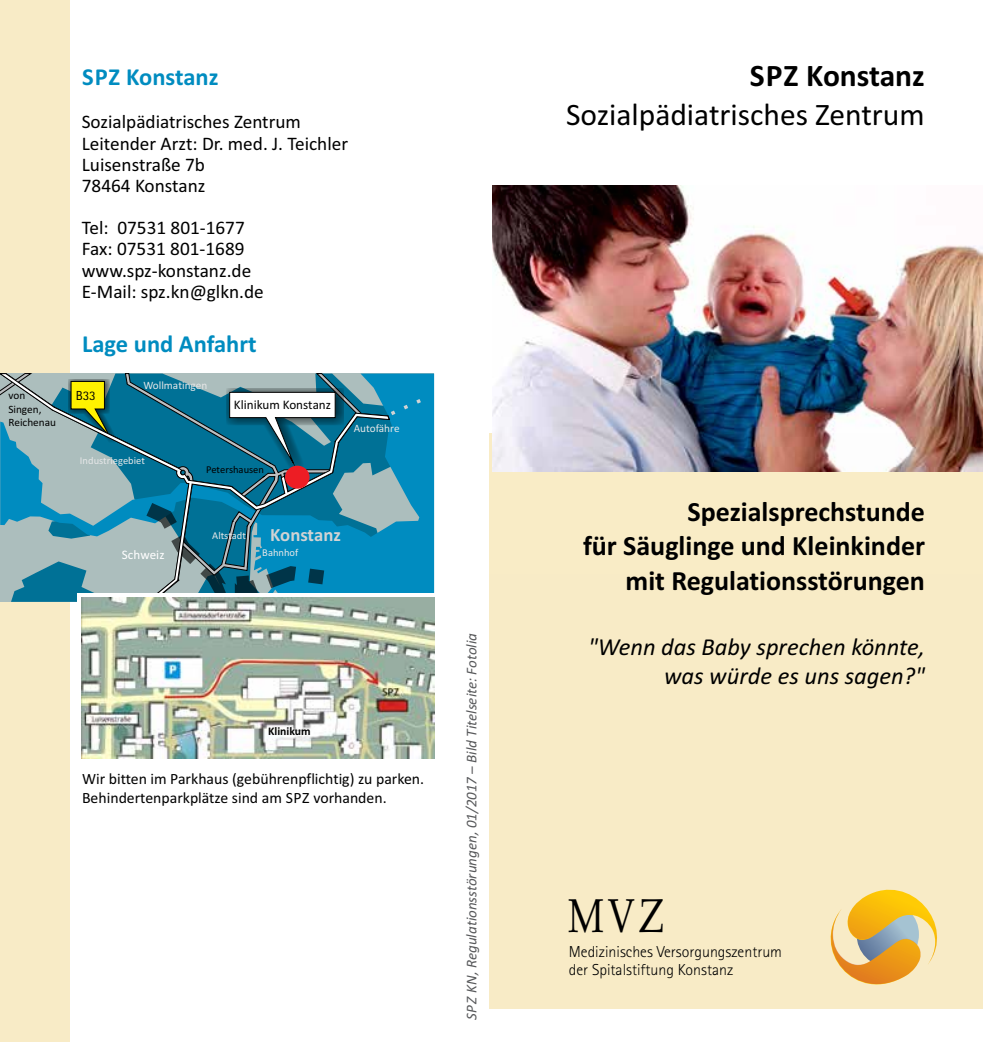
<style>
.page{position:relative;width:983px;height:1042px;background:#fff}
.page>*{position:absolute;margin:0;border:0;box-sizing:border-box;transform-origin:0 0}
.t1{font:47.6px "Palatino Linotype";color:#000;scale:.79 1}
.t2{font:31.5px "Calibri";color:#000}
.t3{font:700 31.5px "Calibri";color:#000}
.t4{font:700 28px/34.1px "Calibri";color:#000;text-align:right}
.t5{font:italic 24.5px/29.9px "Calibri";color:#000;text-align:right}
.t6{font:700 24.5px "Calibri";color:#008cc0}
.t7{font:19.25px/21.2px "Calibri";color:#000}
.t8{font:700 18.72px "Calibri";color:#d1d3d4}
.t9{font:15.92px/18.2px "Rotis Sans Serif Light 45";color:#000}
.t10{font:15.75px/19.2px "Calibri";color:#000}
.t11{font:italic 15.05px "Calibri";color:#58595b}
.t12{font:13.12px "Calibri";color:#000}
.t13{font:13.12px "Calibri";color:#fff}
.t14{font:13.12px "Rotis Sans Serif 55";color:#000}
.t15{font:700 11.72px "Calibri";color:#000}
.t16{font:11.2px "Calibri";color:#e6e7e8}
.t17{font:11.2px/13.7px "Calibri";color:#000}
.t18{font:10.5px "Calibri";color:#e6e7e8}
.t19{font:10.5px "Calibri";color:#000}
</style>
<div class="page">
<div style="left:489px;top:538px;width:493px;height:471px;background:#f8ebc6"></div>
<svg style="left:830px;top:889px;width:107px;height:96px"></svg>
<div style="left:0;top:0;width:69px;height:1042px;background:#f8ebc6"></div>
<div style="left:489px;top:433px;width:493px;height:140px;background:#f9ecc6"></div>
<svg style="left:390px;top:373px;width:44px;height:220px;background:#1191bf"></svg>
<svg style="left:389px;top:393px;width:43px;height:25px"></svg>
<svg style="left:0;top:373px;width:389px;height:229px;background:#4b92a5"></svg>
<div style="left:285px;top:466px;width:24px;height:23px;background:#ed1d24;border-radius:50%"></div>
<svg style="left:77px;top:593px;width:358px;height:62px"></svg>
<img style="left:81px;top:598px;width:353px;height:160px">
<img style="left:492px;top:185px;width:490px;height:286px">
<p class="t17" style="left:8px;top:388px;width:49px">von<br>Singen,<br>Reichenau</p>
<p class="t6" style="left:82px;top:61px;width:138px">SPZ Konstanz</p>
<p class="t7" style="left:82px;top:111px;width:268px">Sozialpädiatrisches Zentrum<br>Leitender Arzt: Dr. med. J. Teichler<br>Luisenstraße 7b<br>78464 Konstanz</p>
<p class="t7" style="left:82px;top:217px;width:183px">Tel: 07531 801-1677<br>Fax: 07531 801-1689 www.spz-konstanz.de<br>E-Mail: spz.kn@glkn.de</p>
<p class="t6" style="left:82px;top:329px;width:176px">Lage und Anfahrt</p>
<p class="t14" style="left:76px;top:388px;width:22px">B33</p>
<p class="t16" style="left:143px;top:378px;width:65px">Wollmatingen</p>
<p class="t12" style="left:234px;top:396px;width:98px">Klinikum Konstanz</p>
<p class="t18" style="left:80px;top:454px;width:66px">Industriegebiet</p>
<p class="t19" style="left:206px;top:463px;width:59px">Petershausen</p>
<p class="t16" style="left:353px;top:421px;width:47px">Autofähre</p>
<p class="t13" style="left:122px;top:546px;width:44px">Schweiz</p>
<p class="t18" style="left:212px;top:529px;width:35px">Altstadt</p>
<p class="t8" style="left:270px;top:523px;width:72px">Konstanz</p>
<p class="t18" style="left:262px;top:546px;width:37px">Bahnhof</p>
<p class="t15" style="left:268px;top:723px;width:44px">Klinikum</p>
<p class="t10" style="left:82px;top:769px;width:343px">Wir bitten im Parkhaus (gebührenpflichtig) zu parken.<br>Behindertenparkplätze sind am SPZ vorhanden.</p>
<p class="t11" style="left:461px;top:1020px;width:388px;rotate:-90deg">SPZ KN, Regulationsstörungen, 01/2017 – Bild Titelseite: Fotolia</p>
<h2 class="t3" style="left:749px;top:56px;width:176px">SPZ Konstanz</h2>
<h2 class="t2" style="left:566px;top:95px;width:360px">Sozialpädiatrisches Zentrum</h2>
<h3 class="t4" style="left:583px;top:495px;width:343px">Spezialsprechstunde<br>für Säuglinge und Kleinkinder mit Regulationsstörungen</h3>
<p class="t5" style="left:588px;top:630px;width:338px">"Wenn das Baby sprechen könnte, was würde es uns sagen?"</p>
<h1 class="t1" style="left:568px;top:882px;width:122px">MVZ</h1>
<p class="t9" style="left:568px;top:942px;width:215px">Medizinisches Versorgungszentrum der Spitalstiftung Konstanz</p>
</div>
